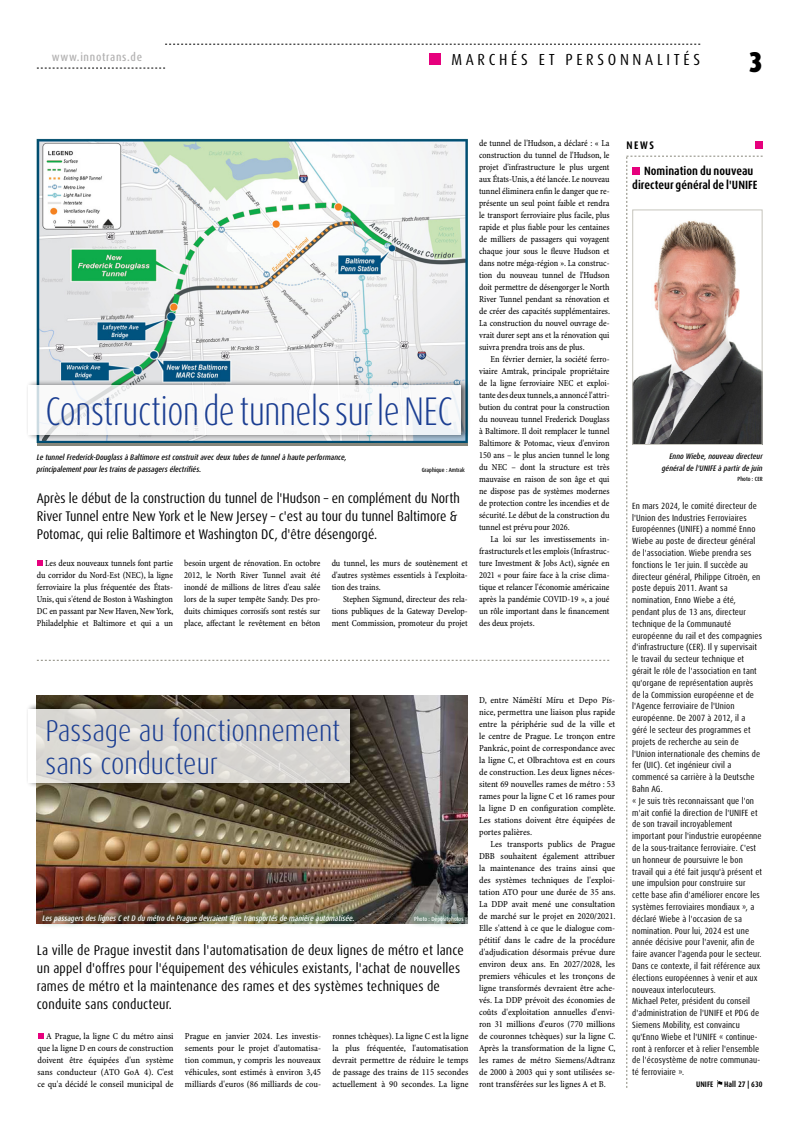
<style>
.page{position:relative;width:808px;height:1134px;background:#fff}
.page>*{position:absolute;margin:0;border:0;box-sizing:border-box;transform-origin:0 0}
.t1{font:300 condensed 40px "Dax OT";letter-spacing:-.01em;color:#1b3e92;scale:.9 1}
.t2{font:300 condensed 30px/33px "Dax OT";color:#1b3e92}
.t3{font:900 condensed 28.7px "Dax OT";color:#000}
.t4{font:condensed 16px "Dax OT";letter-spacing:.23em;color:#000}
.t5{font:condensed 14px/18px "Dax OT";color:#000}
.t6{font:700 condensed 12px/14px "Dax OT";letter-spacing:.005em;color:#000}
.t7{font:500 condensed 11.6px "Dax OT";letter-spacing:.06em;color:#b3b2b2}
.t8{font:700 condensed 11px "Dax OT";color:#000}
.t9{font:9.2px/12px "Minion Pro Cn Capt";letter-spacing:-.005em;color:#000;text-align:justify;scale:.96 1}
.t10{font:9.2px/12px "Minion Pro Cn Capt";letter-spacing:-.005em;color:#000;text-align:justify}
.t11{font:condensed 9px/11.8px "Dax OT";letter-spacing:.015em;color:#000}
.t12{font:italic 500 condensed 8px/12px "Dax OT";color:#000}
.t13{font:italic 500 condensed 8px "Dax OT";color:#fff}
.t14{font:700 condensed 8px "Dax OT";letter-spacing:.005em;color:#000}
.t15{font:500 condensed 6px "Dax OT";color:#000}
.t16{font:500 condensed 6px "Dax OT";color:#fff}
</style>
<div class="page">
<svg style="left:165px;top:44px;width:535px;height:1px"></svg>
<svg style="left:37px;top:68px;width:128px;height:1px"></svg>
<div style="left:429px;top:53px;width:11px;height:12px;background:#e6007d"></div>
<img style="left:37px;top:139px;width:431px;height:303px">
<svg style="left:37px;top:560px;width:6px;height:6px"></svg>
<div style="left:25px;top:379px;width:445px;height:62px;background:#000;opacity:.75"></div>
<div style="left:28px;top:386px;width:433px;height:49px;background:#fff"></div>
<img style="left:37px;top:696px;width:431px;height:210px">
<div style="left:25px;top:703px;width:334px;height:86px;background:#000;opacity:.75"></div>
<svg style="left:28px;top:709px;width:321px;height:73px;background:#d9d8d4"></svg>
<svg style="left:38px;top:1033px;width:6px;height:6px"></svg>
<div style="left:35px;top:906px;width:436px;height:24px;background:#006d41;opacity:.49"></div>
<div style="left:755px;top:141px;width:8px;height:8px;background:#e6007d"></div>
<svg style="left:626px;top:156px;width:137px;height:932px"></svg>
<svg style="left:37px;top:660px;width:572px;height:1px"></svg>
<p class="t7" style="left:52px;top:50px;width:92px">www.innotrans.de</p>
<h3 class="t4" style="left:451px;top:49px;width:250px">MARCHÉS ET PERSONNALITÉS</h3>
<h3 class="t3" style="left:749px;top:44px;width:16px">3</h3>
<h1 class="t1" style="left:45px;top:386px;width:454px">Construction de tunnels sur le NEC</h1>
<p class="t12" style="left:37px;top:452px;width:311px">Le tunnel Frederick-Douglass à Baltimore est construit avec deux tubes de tunnel à haute performance, principalement pour les trains de passagers électrifiés.</p>
<p class="t15" style="left:422px;top:466px;width:45px">Graphique : Amtrak</p>
<h3 class="t5" style="left:37px;top:489px;width:424px">Après le début de la construction du tunnel de l'Hudson – en complément du North<br>River Tunnel entre New York et le New Jersey – c'est au tour du tunnel Baltimore &amp;<br>Potomac, qui relie Baltimore et Washington DC, d'être désengorgé.</h3>
<p class="t9" style="left:332px;top:557px;width:143px">du tunnel, les murs de soutènement et d'autres systèmes essentiels à l'exploita&shy;tion des trains.</p>
<p class="t9" style="left:332px;top:593px;width:143px;text-indent:11px">Stephen Sigmund, directeur des rela&shy;tions publiques de la Gateway Develop&shy;ment Commission, promoteur du projet</p>
<p class="t9" style="left:37px;top:557px;width:144px;text-indent:8px">Les deux nouveaux tunnels font partie du corridor du Nord-Est (NEC), la ligne ferroviaire la plus fréquentée des États-Unis, qui s'étend de Boston à Washington DC en passant par New Haven, New York, Philadelphie et Baltimore et qui a un</p>
<p class="t9" style="left:184px;top:557px;width:143px">besoin urgent de rénovation. En octobre 2012, le North River Tunnel avait été inondé de millions de litres d'eau salée lors de la super tempête Sandy. Des pro&shy;duits chimiques corrosifs sont restés sur place, affectant le revêtement en béton</p>
<p class="t9" style="left:479px;top:137px;width:138px">de tunnel de l'Hudson, a déclaré : « La construction du tunnel de l'Hudson, le projet d'infrastructure le plus urgent aux États-Unis, a été lancée. Le nouveau tunnel éliminera enfin le danger que re&shy;présente un seul point faible et rendra le transport ferroviaire plus facile, plus rapide et plus fiable pour les centaines de milliers de passagers qui voyagent chaque jour sous le fleuve Hudson et dans notre méga-région ». La construc&shy;tion du nouveau tunnel de l'Hudson doit permettre de désengorger le North River Tunnel pendant sa rénovation et de créer des capacités supplémentaires.<br>La construction du nouvel ouvrage de&shy;vrait durer sept ans et la rénovation qui suivra prendra trois ans de plus.</p>
<p class="t9" style="left:479px;top:353px;width:137px;text-indent:11px">En février dernier, la société ferro&shy;viaire Amtrak, principale propriétaire de la ligne ferroviaire NEC et exploi&shy;tante des deux tunnels, a annoncé l'attri&shy;bution du contrat pour la construction du nouveau tunnel Frederick Douglass à Baltimore. Il doit remplacer le tunnel Baltimore &amp; Potomac, vieux d'environ 150 ans – le plus ancien tunnel le long du NEC – dont la structure est très mauvaise en raison de son âge et qui ne dispose pas de systèmes modernes de protection contre les incendies et de sécurité. Le début de la construction du tunnel est prévu pour 2026.</p>
<p class="t9" style="left:479px;top:533px;width:137px;text-indent:11px">La loi sur les investissements in&shy;frastructurels et les emplois (Infrastruc&shy;ture Investment &amp; Jobs Act), signée en 2021 « pour faire face à la crise clima&shy;tique et relancer l'économie américaine après la pandémie COVID-19 », a joué un rôle important dans le financement des deux projets.</p>
<h2 class="t2" style="left:45px;top:714px;width:297px">Passage au fonctionnement sans conducteur</h2>
<p class="t13" style="left:43px;top:913px;width:314px">Les passagers des lignes C et D du métro de Prague devraient être transportés de manière automatisée.</p>
<p class="t16" style="left:414px;top:914px;width:51px">Photo : Depositphotos</p>
<p class="t5" style="left:37px;top:941px;width:429px">La ville de Prague investit dans l'automatisation de deux lignes de métro et lance un appel d'offres pour l'équipement des véhicules existants, l'achat de nouvelles rames de métro et la maintenance des rames et des systèmes techniques de conduite sans conducteur.</p>
<p class="t10" style="left:38px;top:1030px;width:138px;text-indent:9px">A Prague, la ligne C du métro ainsi que la ligne D en cours de construction doivent être équipées d'un système sans conducteur (ATO GoA 4). C'est ce qu'a décidé le conseil municipal de</p>
<p class="t10" style="left:185px;top:1030px;width:138px">Prague en janvier 2024. Les investis&shy;sements pour le projet d'automatisa&shy;tion commun, y compris les nouveaux véhicules, sont estimés à environ 3,45 milliards d'euros (86 milliards de cou-</p>
<p class="t10" style="left:332px;top:1030px;width:138px">ronnes tchèques). La ligne C est la ligne la plus fréquentée, l'automatisation devrait permettre de réduire le temps de passage des trains de 115 secondes actuellement à 90 secondes. La ligne</p>
<p class="t10" style="left:479px;top:694px;width:138px">D, entre Náměští Míru et Depo Pís&shy;nice, permettra une liaison plus rapide entre la périphérie sud de la ville et le centre de Prague. Le tronçon entre Pankrác, point de correspondance avec la ligne C, et Olbrachtova est en cours de construction. Les deux lignes néces&shy;sitent 69 nouvelles rames de métro : 53 rames pour la ligne C et 16 rames pour la ligne D en configuration complète.<br>Les stations doivent être équipées de portes palières.</p>
<p class="t10" style="left:479px;top:838px;width:138px;text-indent:11px">Les transports publics de Prague DBB souhaitent également attribuer la maintenance des trains ainsi que des systèmes techniques de l'exploi&shy;tation ATO pour une durée de 35 ans.<br>La DDP avait mené une consultation de marché sur le projet en 2020/2021.<br>Elle s'attend à ce que le dialogue com&shy;pétitif dans le cadre de la procédure d'adjudication désormais prévue dure environ deux ans. En 2027/2028, les premiers véhicules et les tronçons de ligne transformés devraient être ache&shy;vés. La DDP prévoit des économies de coûts d'exploitation annuelles d'envi&shy;ron 31 millions d'euros (770 millions de couronnes tchèques) sur la ligne C.<br>Après la transformation de la ligne C, les rames de métro Siemens/Adtranz de 2000 à 2003 qui y sont utilisées se&shy;ront transférées sur les lignes A et B.</p>
<p class="t8" style="left:627px;top:138px;width:29px">NEWS</p>
<h3 class="t6" style="left:632px;top:164px;width:127px;text-indent:12px">Nomination du nouveau directeur général de l'UNIFE</h3>
<p class="t12" style="left:662px;top:451px;width:102px;text-align:right">Enno Wiebe, nouveau directeur général de l'UNIFE à partir de juin</p>
<p class="t15" style="left:737px;top:475px;width:27px">Photo : CER</p>
<p class="t11" style="left:632px;top:500px;width:131px">En mars 2024, le comité directeur de l'Union des Industries Ferroviaires Européennes (UNIFE) a nommé Enno Wiebe au poste de directeur général de l'association. Wiebe prendra ses fonctions le 1er juin. Il succède au directeur général, Philippe Citroën, en poste depuis 2011. Avant sa nomination, Enno Wiebe a été, pendant plus de 13 ans, directeur technique de la Communauté européenne du rail et des compagnies d'infrastructure (CER). Il y supervisait le travail du secteur technique et gérait le rôle de l'association en tant qu'organe de représentation auprès de la Commission européenne et de l'Agence ferroviaire de l'Union européenne. De 2007 à 2012, il a géré le secteur des programmes et projets de recherche au sein de l'Union internationale des chemins de fer (UIC). Cet ingénieur civil a commencé sa carrière à la Deutsche Bahn AG.<br>« Je suis très reconnaissant que l'on m'ait confié la direction de l'UNIFE et de son travail incroyablement important pour l'industrie européenne de la sous-traitance ferroviaire. C'est un honneur de poursuivre le bon travail qui a été fait jusqu'à présent et une impulsion pour construire sur cette base afin d'améliorer encore les systèmes ferroviaires mondiaux », a déclaré Wiebe à l'occasion de sa nomination. Pour lui, 2024 est une année décisive pour l'avenir, afin de faire avancer l'agenda pour le secteur.<br>Dans ce contexte, il fait référence aux élections européennes à venir et aux nouveaux interlocuteurs.<br>Michael Peter, président du conseil d'administration de l'UNIFE et PDG de Siemens Mobility, est convaincu qu'Enno Wiebe et l'UNIFE « continue&shy;ront à renforcer et à relier l'ensemble de l'écosystème de notre communau&shy;té ferroviaire ».</p>
<p class="t14" style="left:696px;top:1079px;width:19px">UNIFE</p>
<p class="t14" style="left:724px;top:1079px;width:40px">Hall 27 | 630</p>
</div>
